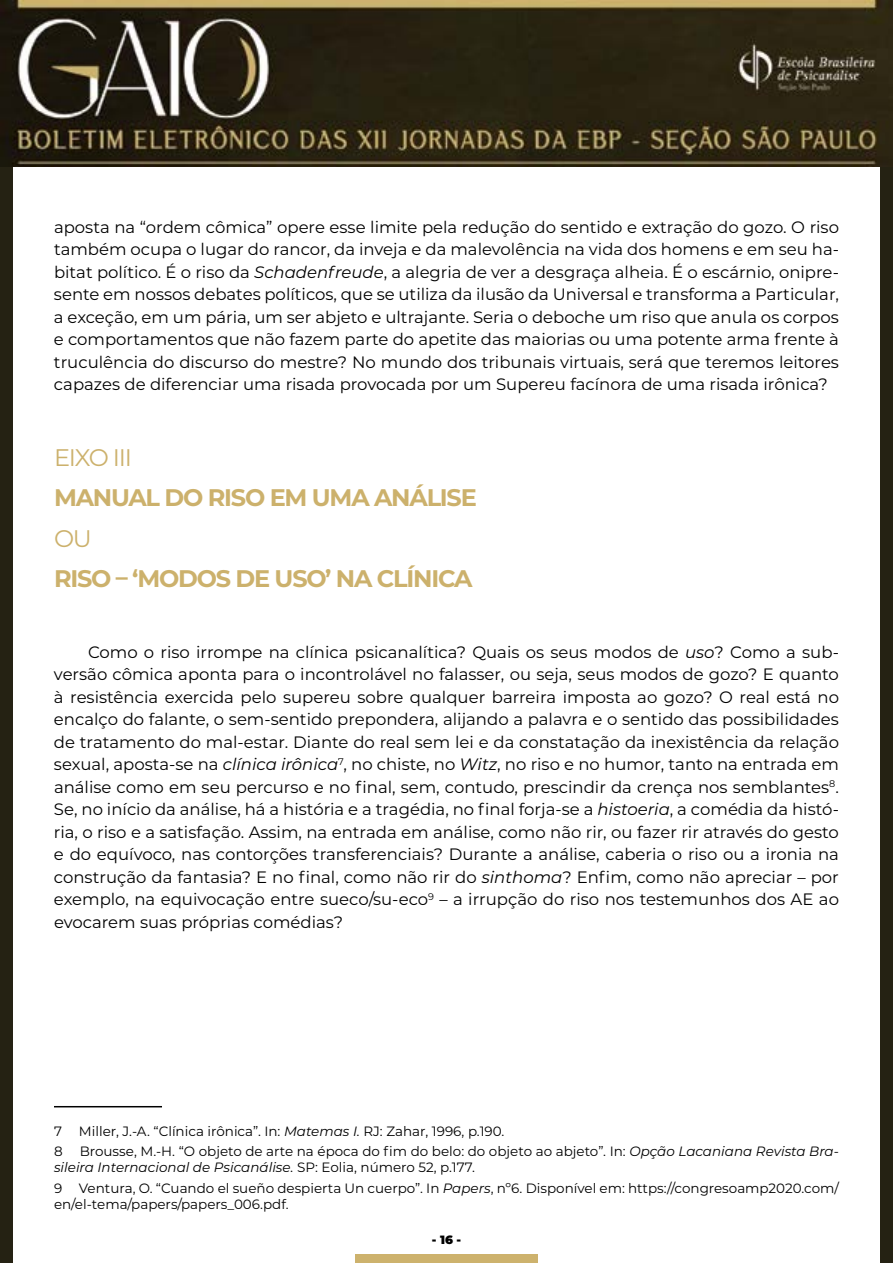
<style>
.page{position:relative;width:893px;height:1263px;background:#fff}
.page>*{position:absolute;margin:0;border:0;box-sizing:border-box;transform-origin:0 0}
.t1{font:700 24px "Montserrat";letter-spacing:-.05em;color:#ccb16c}
.t2{font:24px "Montserrat";letter-spacing:-.05em;color:#ccb16c}
.t3{font:16.5px/22.5px "Montserrat";color:#000;text-align:justify}
.t4{font:13.5px/16.2px "Montserrat";color:#000}
.t5{font:900 12px "Montserrat";color:#000}
.s1{font-style:italic}
</style>
<div class="page">
<div style="left:0;top:0;width:13px;height:1263px;background:#252213"></div>
<div style="left:880px;top:0;width:13px;height:1263px;background:#252213"></div>
<img style="left:0;top:0;width:893px;height:166px">
<div style="left:355px;top:1254px;width:183px;height:9px;background:#cdb26d"></div>
<hr style="left:54px;top:1106px;width:108px;height:1px;background:#000">
<p class="t3" style="left:54px;top:215px;width:786px">aposta na “ordem cômica” opere esse limite pela redução do sentido e extração do gozo. O riso também ocupa o lugar do rancor, da inveja e da malevolência na vida dos homens e em seu ha&shy;bitat político. É o riso da <span class="s1">Schadenfreude</span>, a alegria de ver a desgraça alheia. É o escárnio, onipre&shy;sente em nossos debates políticos, que se utiliza da ilusão da Universal e transforma a Particular, a exceção, em um pária, um ser abjeto e ultrajante. Seria o deboche um riso que anula os corpos e comportamentos que não fazem parte do apetite das maiorias ou uma potente arma frente à truculência do discurso do mestre? No mundo dos tribunais virtuais, será que teremos leitores capazes de diferenciar uma risada provocada por um Supereu facínora de uma risada irônica?</p>
<h1 class="t2" style="left:54px;top:441px;width:80px">EIXO III</h1>
<h1 class="t1" style="left:54px;top:480px;width:424px">MANUAL DO RISO EM UMA ANÁLISE</h1>
<h1 class="t2" style="left:54px;top:522px;width:39px">OU</h1>
<h1 class="t1" style="left:54px;top:561px;width:420px">RISO – ‘MODOS DE USO’ NA CLÍNICA</h1>
<p class="t3" style="left:54px;top:640px;width:787px;text-indent:34px">Como o riso irrompe na clínica psicanalítica? Quais os seus modos de <span class="s1">uso</span>? Como a sub&shy;versão cômica aponta para o incontrolável no falasser, ou seja, seus modos de gozo? E quanto à resistência exercida pelo supereu sobre qualquer barreira imposta ao gozo? O real está no encalço do falante, o sem-sentido prepondera, alijando a palavra e o sentido das possibilidades de tratamento do mal-estar. Diante do real sem lei e da constatação da inexistência da relação sexual, aposta-se na <span class="s1">clínica irônica</span><sup>7</sup>, no chiste, no <span class="s1">Witz</span>, no riso e no humor, tanto na entrada em análise como em seu percurso e no final, sem, contudo, prescindir da crença nos semblantes<sup>8</sup>.<br>Se, no início da análise, há a história e a tragédia, no final forja-se a <span class="s1">histoeria</span>, a comédia da histó&shy;ria, o riso e a satisfação. Assim, na entrada em análise, como não rir, ou fazer rir através do gesto e do equívoco, nas contorções transferenciais? Durante a análise, caberia o riso ou a ironia na construção da fantasia? E no final, como não rir do <span class="s1">sinthoma</span>? Enfim, como não apreciar – por exemplo, na equivocação entre sueco/su-eco<sup>9</sup> – a irrupção do riso nos testemunhos dos AE ao evocarem suas próprias comédias?</p>
<p class="t4" style="left:54px;top:1122px;width:9px">7</p>
<p class="t4" style="left:79px;top:1122px;width:427px">Miller, J.-A. “Clínica irônica”. In: <span class="s1">Matemas I.</span> RJ: Zahar, 1996, p.190.</p>
<p class="t4" style="left:54px;top:1143px;width:10px">8</p>
<p class="t4" style="left:54px;top:1143px;width:786px;text-indent:26px">Brousse, M.-H. “O objeto de arte na época do fim do belo: do objeto ao abjeto”. In: <span class="s1">Opção Lacaniana Revista Bra&shy;sileira Internacional de Psicanálise.</span> SP: Eolia, número 52, p.177.</p>
<p class="t4" style="left:54px;top:1179px;width:786px">9 Ventura, O. “Cuando el sueño despierta Un cuerpo”. In <span class="s1">Papers</span>, nº6. Disponível em: https://congresoamp2020.com/ en/el-tema/papers/papers_006.pdf.</p>
<p class="t5" style="left:432px;top:1231px;width:31px">- 16 -</p>
</div>
